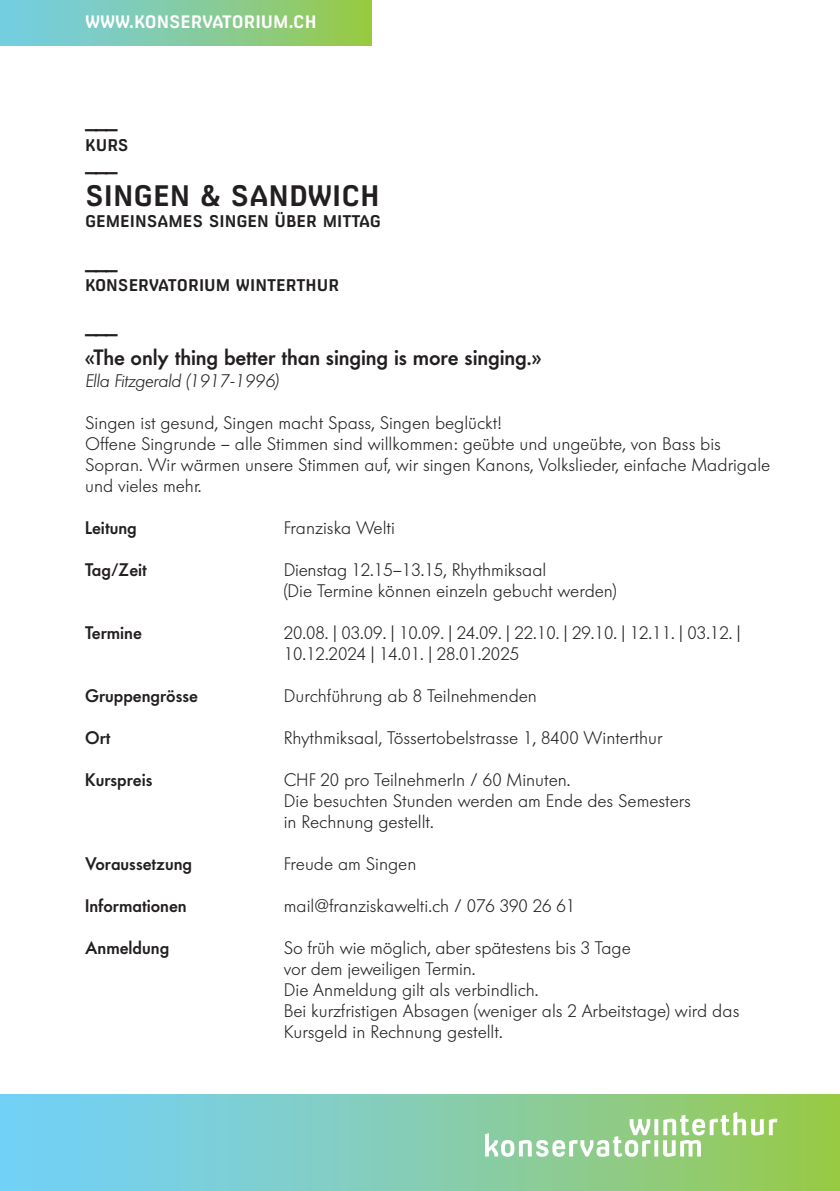
<style>
.page{position:relative;width:840px;height:1191px;background:#fff}
.page>*{position:absolute;margin:0;border:0;box-sizing:border-box;transform-origin:0 0}
.t1{font:700 28px "Milibus Rg";color:#231f20}
.Untertitel{font:500 22px "Futura BQ";letter-spacing:-.005em;color:#231f20}
.Strich{font:700 20px "Milibus Rg";color:#231f20}
.Titel_klein{font:700 20px "Milibus Rg";color:#231f20}
.Untertitel-2{font:300 18px/21px "Futura BQ";color:#231f20}
.Untertitel-3{font:500 18px "Futura BQ";color:#231f20}
.Untertitel-4{font:italic 300 18px "Futura BQ";letter-spacing:-.005em;color:#231f20}
.t2{font:700 17px "Milibus Rg";color:#fff}
.Titel_klein-2{font:700 16px "Milibus Rg";color:#231f20}
</style>
<div class="page">
<div style="left:0;top:0;width:371px;height:45px;background:linear-gradient(to right,#72ceee,#98c94b)"></div>
<div style="left:0;top:1094px;width:839px;height:97px;background:linear-gradient(to right,#72d1ff,#99ca52)"></div>
<svg style="left:484px;top:1111px;width:292px;height:45px"></svg>
<p class="t2" style="left:85px;top:11px;width:233px">WWW.KONSERVATORIUM.CH</p>
<p class="Strich" style="left:85px;top:110px;width:34px">___</p>
<p class="Titel_klein-2" style="left:85px;top:135px;width:45px">KURS</p>
<p class="Strich" style="left:85px;top:153px;width:34px">___</p>
<p class="t1" style="left:85px;top:178px;width:296px">SINGEN &amp; SANDWICH</p>
<p class="Titel_klein-2" style="left:85px;top:211px;width:297px">GEMEINSAMES SINGEN ÜBER MITTAG</p>
<p class="Strich" style="left:85px;top:250px;width:34px">___</p>
<p class="Titel_klein-2" style="left:85px;top:276px;width:255px">KONSERVATORIUM WINTERTHUR</p>
<p class="Titel_klein" style="left:85px;top:315px;width:34px">___</p>
<p class="Untertitel" style="left:85px;top:343px;width:457px">«The only thing better than singing is more singing.»</p>
<p class="Untertitel-4" style="left:85px;top:369px;width:195px">Ella Fitzgerald (1917-1996)</p>
<p class="Untertitel-2" style="left:85px;top:412px;width:418px">Singen ist gesund, Singen macht Spass, Singen beglückt!</p>
<p class="Untertitel-2" style="left:85px;top:433px;width:686px">Offene Singrunde – alle Stimmen sind willkommen: geübte und ungeübte, von Bass bis<br>Sopran. Wir wärmen unsere Stimmen auf, wir singen Kanons, Volkslieder, einfache Madrigale und vieles mehr.</p>
<p class="Untertitel-3" style="left:85px;top:516px;width:53px">Leitung</p>
<p class="Untertitel-2" style="left:283px;top:517px;width:113px">Franziska Welti</p>
<p class="Untertitel-3" style="left:85px;top:558px;width:63px">Tag/Zeit</p>
<p class="Untertitel-2" style="left:283px;top:559px;width:264px">Dienstag 12.15–13.15, Rhythmiksaal</p>
<p class="Untertitel-2" style="left:283px;top:580px;width:334px">(Die Termine können einzeln gebucht werden)</p>
<p class="Untertitel-3" style="left:85px;top:621px;width:58px">Termine</p>
<p class="Untertitel-2" style="left:283px;top:622px;width:458px">20.08. | 03.09. | 10.09. | 24.09. | 22.10. | 29.10. | 12.11. | 03.12. |<br>10.12.2024 | 14.01. | 28.01.2025</p>
<p class="Untertitel-3" style="left:85px;top:684px;width:114px">Gruppengrösse</p>
<p class="Untertitel-2" style="left:283px;top:685px;width:254px">Durchführung ab 8 Teilnehmenden</p>
<p class="Untertitel-3" style="left:85px;top:726px;width:27px">Ort</p>
<p class="Untertitel-2" style="left:283px;top:727px;width:380px">Rhythmiksaal, Tössertobelstrasse 1, 8400 Winterthur</p>
<p class="Untertitel-3" style="left:85px;top:768px;width:69px">Kurspreis</p>
<p class="Untertitel-2" style="left:283px;top:769px;width:408px">CHF 20 pro TeilnehmerIn / 60 Minuten.<br>Die besuchten Stunden werden am Ende des Semesters in Rechnung gestellt.</p>
<p class="Untertitel-3" style="left:85px;top:852px;width:108px">Voraussetzung</p>
<p class="Untertitel-2" style="left:283px;top:853px;width:134px">Freude am Singen</p>
<p class="Untertitel-3" style="left:85px;top:894px;width:103px">Informationen</p>
<p class="Untertitel-2" style="left:283px;top:895px;width:293px">mail@franziskawelti.ch / 076 390 26 61</p>
<p class="Untertitel-3" style="left:85px;top:936px;width:86px">Anmeldung</p>
<p class="Untertitel-2" style="left:283px;top:937px;width:348px">So früh wie möglich, aber spätestens bis 3 Tage vor dem jeweiligen Termin.</p>
<p class="Untertitel-2" style="left:283px;top:979px;width:256px">Die Anmeldung gilt als verbindlich.</p>
<p class="Untertitel-2" style="left:283px;top:1000px;width:457px">Bei kurzfristigen Absagen (weniger als 2 Arbeitstage) wird das<br>Kursgeld in Rechnung gestellt.</p>
</div>
